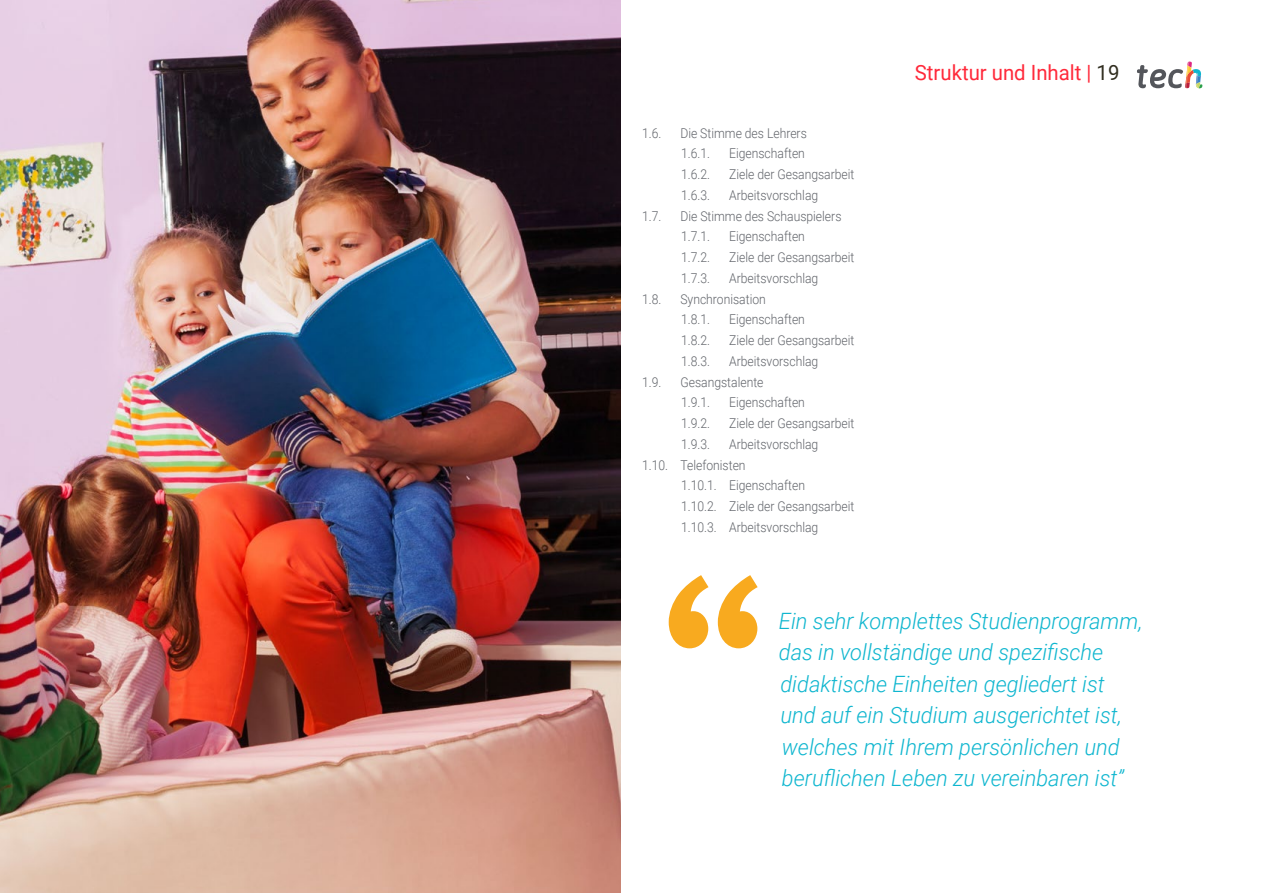
<style>
.page{position:relative;width:1263px;height:893px;background:#fff}
.page>*{position:absolute;margin:0;border:0;box-sizing:border-box;transform-origin:0 0}
.t1{font:italic 300 22.5px/31.5px "Roboto";color:#0fb6cf}
.t2{font:21px "Roboto";color:#ff293a}
.t3{font:300 13.5px/20.7px "Roboto";color:#61646a;scale:.9 1}
.s1{color:#312e20}
</style>
<div class="page">
<img style="left:0;top:0;width:621px;height:893px">
<svg style="left:669px;top:575px;width:89px;height:73px"></svg>
<svg style="left:1137px;top:62px;width:65px;height:27px"></svg>
<p class="t3" style="left:642px;top:122px;width:23px">1.6.</p>
<p class="t3" style="left:680px;top:122px;width:142px">Die Stimme des Lehrers<br>1.6.1.</p>
<p class="t3" style="left:729px;top:143px;width:86px">Eigenschaften</p>
<p class="t3" style="left:681px;top:164px;width:34px">1.6.2.</p>
<p class="t3" style="left:729px;top:164px;width:141px">Ziele der Gesangsarbeit</p>
<p class="t3" style="left:681px;top:184px;width:34px">1.6.3.</p>
<p class="t3" style="left:729px;top:184px;width:101px">Arbeitsvorschlag</p>
<p class="t3" style="left:642px;top:205px;width:23px">1.7.</p>
<p class="t3" style="left:680px;top:205px;width:180px">Die Stimme des Schauspielers<br>1.7.1.</p>
<p class="t3" style="left:729px;top:226px;width:86px">Eigenschaften</p>
<p class="t3" style="left:681px;top:247px;width:34px">1.7.2.</p>
<p class="t3" style="left:729px;top:247px;width:141px">Ziele der Gesangsarbeit</p>
<p class="t3" style="left:681px;top:267px;width:34px">1.7.3.</p>
<p class="t3" style="left:729px;top:267px;width:101px">Arbeitsvorschlag</p>
<p class="t3" style="left:642px;top:288px;width:23px">1.8.</p>
<p class="t3" style="left:680px;top:288px;width:96px">Synchronisation<br>1.8.1.</p>
<p class="t3" style="left:729px;top:309px;width:86px">Eigenschaften</p>
<p class="t3" style="left:681px;top:330px;width:34px">1.8.2.</p>
<p class="t3" style="left:729px;top:330px;width:141px">Ziele der Gesangsarbeit</p>
<p class="t3" style="left:681px;top:350px;width:34px">1.8.3.</p>
<p class="t3" style="left:729px;top:350px;width:101px">Arbeitsvorschlag</p>
<p class="t3" style="left:642px;top:371px;width:23px">1.9.</p>
<p class="t3" style="left:680px;top:371px;width:94px">Gesangstalente<br>1.9.1.</p>
<p class="t3" style="left:729px;top:392px;width:86px">Eigenschaften</p>
<p class="t3" style="left:681px;top:413px;width:34px">1.9.2.</p>
<p class="t3" style="left:729px;top:413px;width:141px">Ziele der Gesangsarbeit</p>
<p class="t3" style="left:681px;top:433px;width:34px">1.9.3.</p>
<p class="t3" style="left:642px;top:433px;width:197px;text-indent:87px">Arbeitsvorschlag<br>1.10. Telefonisten</p>
<p class="t3" style="left:681px;top:475px;width:194px">1.10.1. Eigenschaften<br>1.10.2. Ziele der Gesangsarbeit<br>1.10.3. Arbeitsvorschlag</p>
<h2 class="t2" style="left:915px;top:57px;width:206px">Struktur und Inhalt | <span class="s1">19</span></h2>
<h1 class="t1" style="left:779px;top:604px;width:365px">Ein sehr komplettes Studienprogramm, das in vollständige und spezifische didaktische Einheiten gegliedert ist und auf ein Studium ausgerichtet ist, welches mit Ihrem persönlichen und beruflichen Leben zu vereinbaren ist”</h1>
</div>
